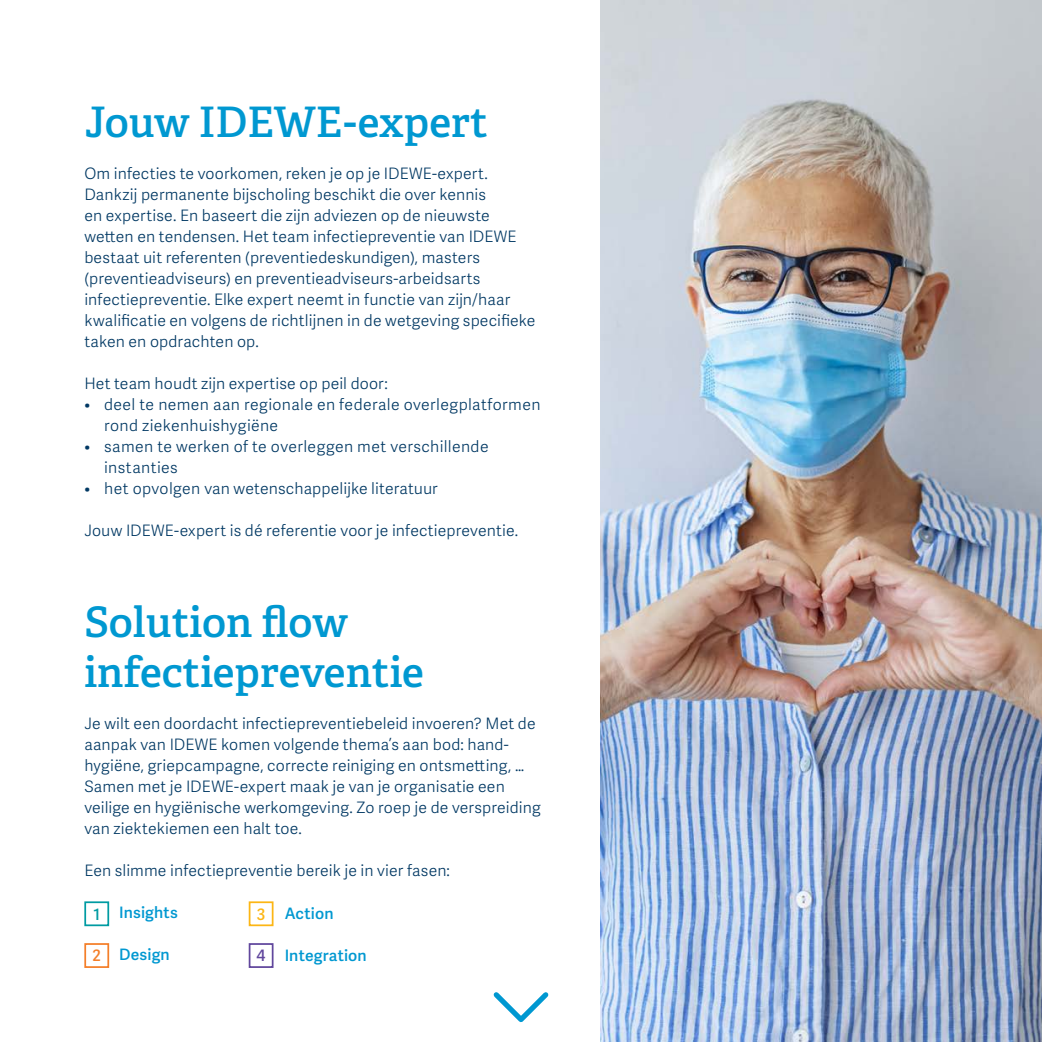
<style>
.page{position:relative;width:1042px;height:1042px;background:#fff}
.page>*{position:absolute;margin:0;border:0;box-sizing:border-box;transform-origin:0 0}
.t1{font:600 42px/50.4px "Adelle";color:#0098d1}
.t2{font:300 15.75px/21px "Adelle Sans";letter-spacing:.01em;color:#003863}
.t3{font:600 15.75px "Adelle Sans";letter-spacing:.01em;color:#0098d1}
.t4{font:600 15.75px "Adelle Sans";color:#009ba2}
.t5{font:600 15.75px "Adelle Sans";color:#f47f2a}
.t6{font:600 15.75px "Adelle Sans";color:#fcb615}
.t7{font:600 15.75px "Adelle Sans";color:#61479d}
</style>
<div class="page">
<svg style="left:493px;top:992px;width:56px;height:31px"></svg>
<img style="left:600px;top:0;width:442px;height:1042px">
<div style="left:84px;top:901px;width:25px;height:25px;border:2px solid #009ba2"></div>
<div style="left:84px;top:943px;width:25px;height:25px;border:2px solid #f47f2a"></div>
<div style="left:249px;top:901px;width:24px;height:25px;border:2px solid #fcb615"></div>
<div style="left:249px;top:943px;width:24px;height:25px;border:2px solid #61479d"></div>
<h1 class="t1" style="left:84px;top:97px;width:405px">Jouw IDEWE-expert</h1>
<p class="t2" style="left:84px;top:163px;width:452px">Om infecties te voorkomen, reken je op je IDEWE-expert.<br>Dankzij permanente bijscholing beschikt die over kennis<br>en expertise. En baseert die zijn adviezen op de nieuwste wetten en tendensen. Het team infectiepreventie van IDEWE bestaat uit referenten (preventiedeskundigen), masters (preventieadviseurs) en preventieadviseurs-arbeidsarts infectiepreventie. Elke expert neemt in functie van zijn/haar kwalificatie en volgens de richtlijnen in de wetgeving specifieke taken en opdrachten op.</p>
<p class="t2" style="left:84px;top:373px;width:305px">Het team houdt zijn expertise op peil door:</p>
<p class="t2" style="left:104px;top:394px;width:438px;text-indent:-20px">• deel te nemen aan regionale en federale overlegplatformen rond ziekenhuishygiëne</p>
<p class="t2" style="left:104px;top:436px;width:386px;text-indent:-20px">• samen te werken of te overleggen met verschillende instanties</p>
<p class="t2" style="left:84px;top:478px;width:355px">• het opvolgen van wetenschappelijke literatuur</p>
<p class="t2" style="left:84px;top:520px;width:435px">Jouw IDEWE-expert is dé referentie voor je infectiepreventie.</p>
<h1 class="t1" style="left:84px;top:597px;width:341px">Solution flow infectiepreventie</h1>
<p class="t2" style="left:84px;top:713px;width:458px">Je wilt een doordacht infectiepreventiebeleid invoeren? Met de aanpak van IDEWE komen volgende thema’s aan bod: hand&shy;hygiëne, griepcampagne, correcte reiniging en ontsmetting, … Samen met je IDEWE-expert maak je van je organisatie een veilige en hygiënische werkomgeving. Zo roep je de verspreiding van ziektekiemen een halt toe.</p>
<p class="t2" style="left:84px;top:860px;width:367px">Een slimme infectiepreventie bereik je in vier fasen:</p>
<p class="t3" style="left:119px;top:903px;width:60px">Insights</p>
<p class="t3" style="left:119px;top:945px;width:52px">Design</p>
<p class="t3" style="left:285px;top:904px;width:50px">Action</p>
<p class="t3" style="left:285px;top:946px;width:84px">Integration</p>
<p class="t6" style="left:257px;top:905px;width:10px">3</p>
<p class="t7" style="left:257px;top:947px;width:10px">4</p>
<p class="t4" style="left:93px;top:905px;width:8px">1</p>
<p class="t5" style="left:93px;top:947px;width:10px">2</p>
</div>
